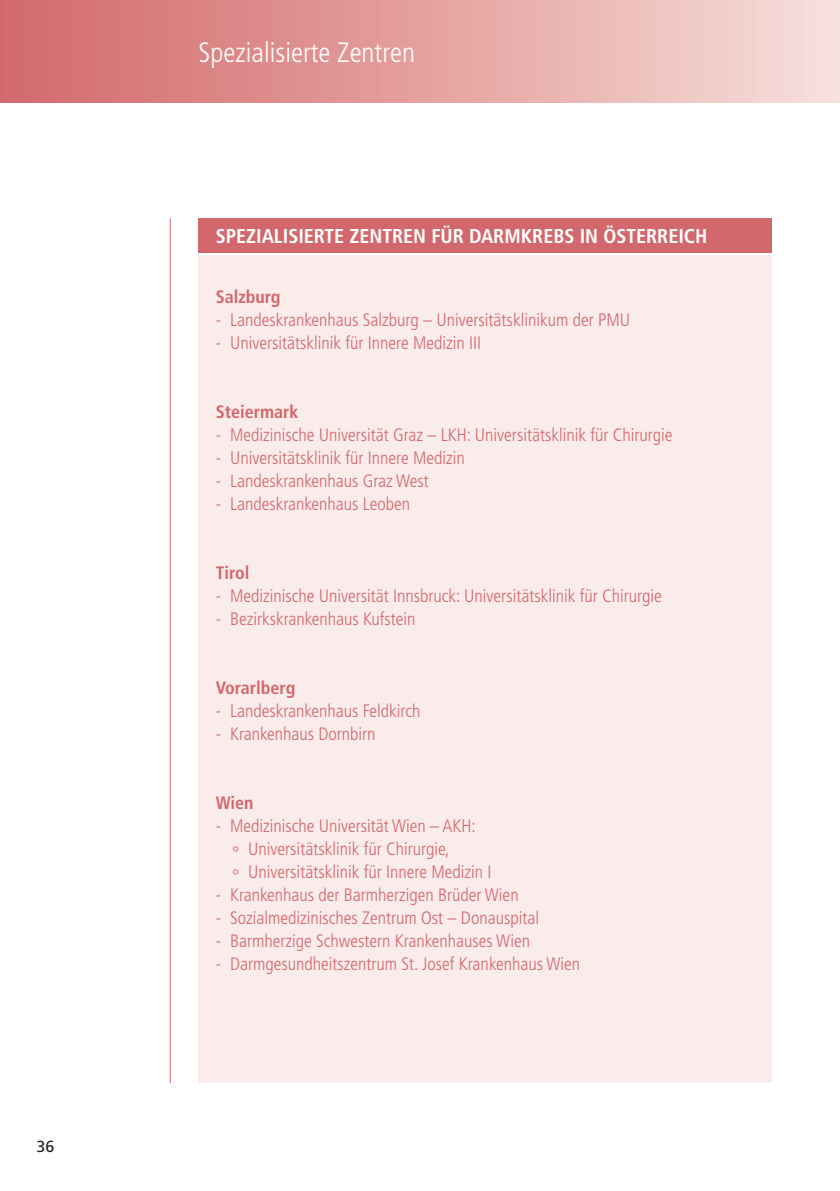
<style>
.page{position:relative;width:840px;height:1191px;background:#fff}
.page>*{position:absolute;margin:0;border:0;box-sizing:border-box;transform-origin:0 0}
.t1{font:300 condensed 28px "Frutiger LT Std";color:#fff}
.t2{font:700 condensed 20px "Frutiger LT Std";color:#fff}
.t3{font:300 condensed 18px/23px "Frutiger LT Std";color:#d2676c}
.t4{font:700 condensed 18px "Frutiger LT Std";color:#d2676c}
.t5{font:16px "Frutiger LT Std";color:#231f20}
</style>
<div class="page">
<hr style="left:170px;top:218px;width:1px;height:865px;background:#d2676c">
<div style="left:0;top:0;width:839px;height:102px;background:linear-gradient(to right,#d26669,#f7dfd9)"></div>
<div style="left:198px;top:255px;width:573px;height:827px;background:#faecea"></div>
<div style="left:198px;top:218px;width:573px;height:34px;background:#d2676c"></div>
<p class="t5" style="left:36px;top:1136px;width:19px">36</p>
<h1 class="t1" style="left:198px;top:36px;width:218px">Spezialisierte Zentren</h1>
<p class="t2" style="left:215px;top:224px;width:493px">SPEZIALISIERTE ZENTREN FÜR DARMKREBS IN ÖSTERREICH</p>
<p class="t4" style="left:215px;top:286px;width:66px">Salzburg</p>
<p class="t3" style="left:215px;top:308px;width:415px">- Landeskrankenhaus Salzburg – Universitätsklinikum der PMU</p>
<p class="t3" style="left:215px;top:331px;width:267px">- Universitätsklinik für Innere Medizin III</p>
<p class="t4" style="left:215px;top:401px;width:84px">Steiermark</p>
<p class="t3" style="left:215px;top:423px;width:458px">- Medizinische Universität Graz – LKH: Universitätsklinik für Chirurgie</p>
<p class="t3" style="left:215px;top:447px;width:251px">- Universitätsklinik für Innere Medizin</p>
<p class="t3" style="left:215px;top:470px;width:215px">- Landeskrankenhaus Graz West</p>
<p class="t3" style="left:215px;top:493px;width:196px">- Landeskrankenhaus Leoben</p>
<p class="t4" style="left:215px;top:562px;width:35px">Tirol</p>
<p class="t3" style="left:215px;top:585px;width:447px">- Medizinische Universität Innsbruck: Universitätsklinik für Chirurgie</p>
<p class="t3" style="left:215px;top:608px;width:201px">- Bezirkskrankenhaus Kufstein</p>
<p class="t4" style="left:215px;top:677px;width:81px">Vorarlberg</p>
<p class="t3" style="left:215px;top:700px;width:206px">- Landeskrankenhaus Feldkirch</p>
<p class="t3" style="left:215px;top:723px;width:161px">- Krankenhaus Dornbirn</p>
<p class="t4" style="left:215px;top:792px;width:39px">Wien</p>
<p class="t3" style="left:232px;top:815px;width:261px;text-indent:-16px">- Medizinische Universität Wien – AKH:<br>° Universitätsklinik für Chirurgie,<br>° Universitätsklinik für Innere Medizin I</p>
<p class="t3" style="left:215px;top:884px;width:304px">- Krankenhaus der Barmherzigen Brüder Wien</p>
<p class="t3" style="left:215px;top:907px;width:325px">- Sozialmedizinisches Zentrum Ost – Donauspital</p>
<p class="t3" style="left:215px;top:930px;width:316px">- Barmherzige Schwestern Krankenhauses Wien</p>
<p class="t3" style="left:215px;top:953px;width:366px">- Darmgesundheitszentrum St. Josef Krankenhaus Wien</p>
</div>
